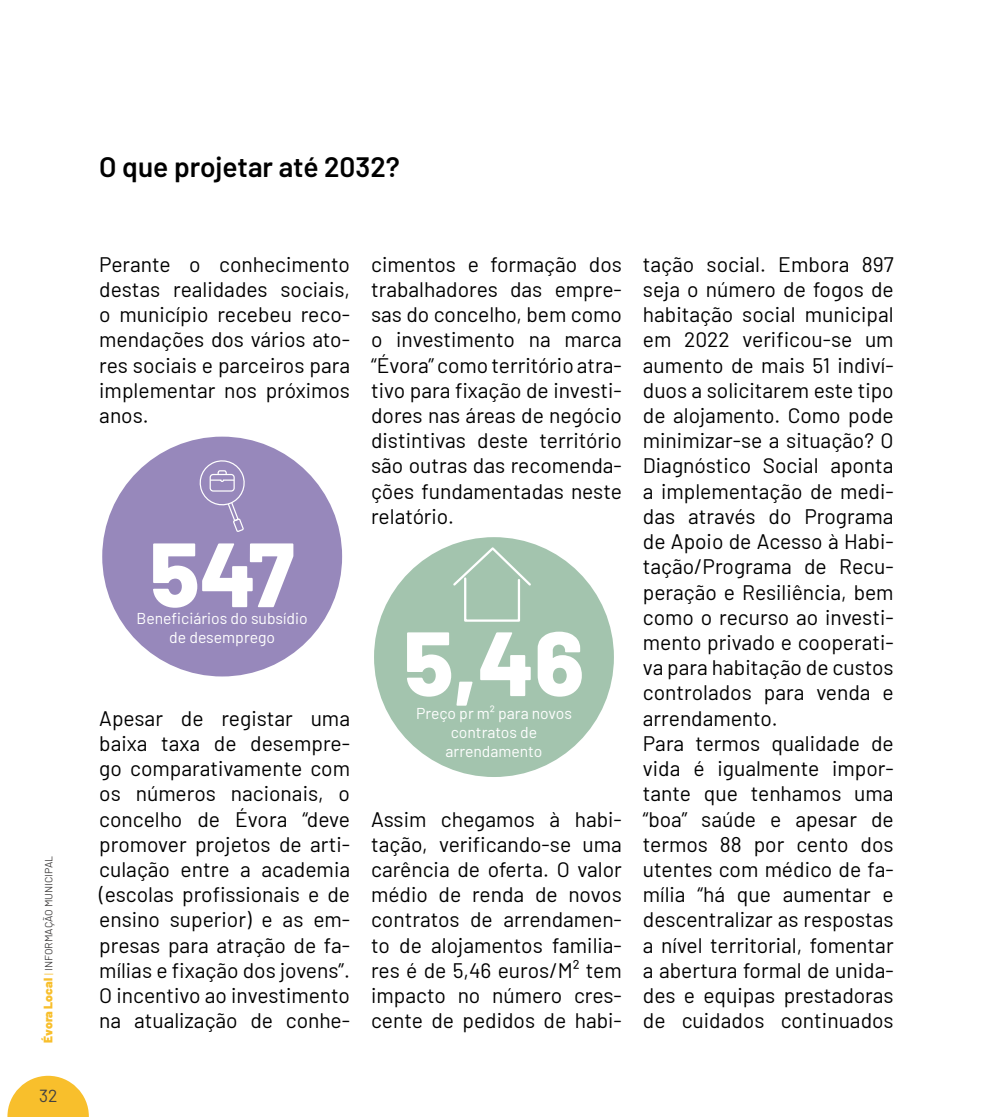
<style>
.page{position:relative;width:993px;height:1117px;background:#fff}
.page>*{position:absolute;margin:0;border:0;box-sizing:border-box;transform-origin:0 0}
.t1{font:800 91px "Barlow";color:#fff}
.t2{font:600 28px "Barlow";color:#000}
.t3{font:21px/25.2px "Barlow";color:#000;text-align:justify}
.t4{font:17.5px "Barlow";color:#434141}
.t5{font:15.75px/18.9px "Barlow";color:#fff;text-align:center}
.t6{font:10.5px "Barlow";color:#434141}
.s1{font-weight:900;font-size:12.25px;color:#f8bf2c}
.s2{color:#f8bf2c}
</style>
<div class="page">
<svg style="left:7px;top:1075px;width:82px;height:41px"></svg>
<div style="left:102px;top:436px;width:240px;height:240px;background:#9788bb;border-radius:50%"></div>
<svg style="left:199px;top:460px;width:46px;height:72px"></svg>
<div style="left:374px;top:537px;width:239px;height:239px;background:#a3c4ae;border-radius:50%"></div>
<svg style="left:453px;top:547px;width:78px;height:75px"></svg>
<p class="t6" style="left:41px;top:1042px;width:188px;rotate:-90deg"><span class="s1">Évora Local</span> <span class="s2">|</span> INFORMAÇÃO MUNICIPAL</p>
<p class="t4" style="left:39px;top:1083px;width:20px">32</p>
<h2 class="t2" style="left:99px;top:146px;width:302px">O que projetar até 2032?</h2>
<p class="t3" style="left:99px;top:250px;width:252px">Perante o conhecimento destas realidades sociais, o município recebeu reco&shy;mendações dos vários ato&shy;res sociais e parceiros para implementar nos próximos anos.</p>
<p class="t3" style="left:371px;top:250px;width:252px">cimentos e formação dos trabalhadores das empre&shy;sas do concelho, bem como o investimento na marca “Évora” como território atra&shy;tivo para fixação de investi&shy;dores nas áreas de negócio distintivas deste território são outras das recomenda&shy;ções fundamentadas neste relatório.</p>
<h1 class="t1" style="left:150px;top:506px;width:146px">547</h1>
<p class="t5" style="left:169px;top:626px;width:107px">de desemprego</p>
<h1 class="t1" style="left:403px;top:595px;width:182px">5,46</h1>
<p class="t5" style="left:416px;top:702px;width:157px">Preço pr m² para novos contratos de arrendamento</p>
<p class="t5" style="left:136px;top:607px;width:173px">Beneficiários do subsídio</p>
<p class="t3" style="left:99px;top:703px;width:252px">Apesar de registar uma baixa taxa de desempre&shy;go comparativamente com os números nacionais, o concelho de Évora “deve promover projetos de arti&shy;culação entre a academia (escolas profissionais e de ensino superior) e as em&shy;presas para atração de fa&shy;mílias e fixação dos jovens”.<br>O incentivo ao investimento na atualização de conhe-</p>
<p class="t3" style="left:371px;top:804px;width:252px">Assim chegamos à habi&shy;tação, verificando-se uma carência de oferta. O valor médio de renda de novos contratos de arrendamen&shy;to de alojamentos familia&shy;res é de 5,46 euros/M² tem impacto no número cres&shy;cente de pedidos de habi-</p>
<p class="t3" style="left:642px;top:250px;width:252px;text-align:left">tação social. Embora 897 seja o número de fogos de habitação social municipal em 2022 verificou-se um aumento de mais 51 indiví&shy;duos a solicitarem este tipo de alojamento. Como pode minimizar-se a situação? O<br>Diagnóstico Social aponta a implementação de medi&shy;das através do Programa de Apoio de Acesso à Habi&shy;tação/Programa de Recu&shy;peração e Resiliência, bem como o recurso ao investi&shy;mento privado e cooperati&shy;va para habitação de custos controlados para venda e arrendamento.<br>Para termos qualidade de vida é igualmente impor&shy;tante que tenhamos uma “boa” saúde e apesar de termos 88 por cento dos utentes com médico de fa&shy;mília “há que aumentar e descentralizar as respostas a nível territorial, fomentar a abertura formal de unida&shy;des e equipas prestadoras de cuidados continuados</p>
</div>
